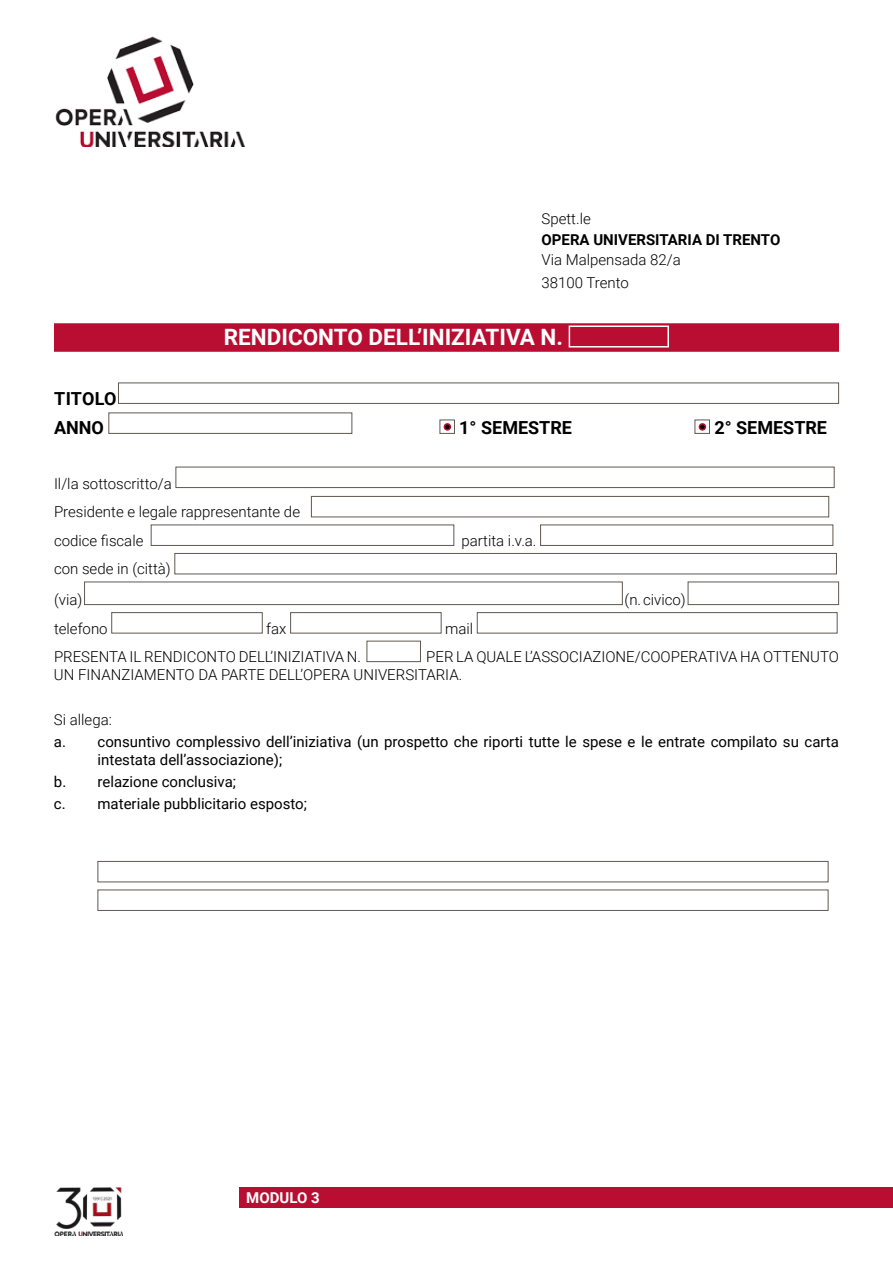
<style>
.page{position:relative;width:893px;height:1263px;background:#fff}
.page>*{position:absolute;margin:0;border:0;box-sizing:border-box;transform-origin:0 0}
.t1{font:700 22.5px "Roboto";color:#fff}
.t2{font:700 18px/29.1px "Roboto";color:#000}
.t3{font:300 15px/28.5px "Roboto";color:#000}
.t4{font:15px/18px "Roboto";color:#000}
.t5{font:700 15px "Roboto";color:#000}
.t6{font:700 15px "Roboto";color:#fff}
</style>
<div class="page">
<div style="left:240px;top:1187px;width:653px;height:21px;background:#b90e31"></div>
<img style="left:54px;top:1188px;width:69px;height:47px">
<img style="left:55px;top:36px;width:190px;height:111px">
<div style="left:54px;top:323px;width:785px;height:29px;background:#b90e31"></div>
<div style="left:569px;top:325px;width:100px;height:22px;border:2px solid #fff"></div>
<div style="left:118px;top:383px;width:721px;height:21px;border:1px solid #605851"></div>
<div style="left:108px;top:412px;width:244px;height:22px;border:1px solid #605851"></div>
<div style="left:440px;top:420px;width:15px;height:14px;border:1px solid #605851"></div>
<div style="left:444px;top:423px;width:7px;height:8px;border:2px solid #b90e31;border-radius:50%"></div>
<div style="left:694px;top:420px;width:16px;height:14px;border:1px solid #605851"></div>
<div style="left:699px;top:423px;width:7px;height:8px;border:2px solid #b90e31;border-radius:50%"></div>
<div style="left:176px;top:467px;width:659px;height:21px;border:1px solid #605851"></div>
<div style="left:311px;top:496px;width:518px;height:21px;border:1px solid #605851"></div>
<div style="left:151px;top:524px;width:303px;height:22px;border:1px solid #605851"></div>
<div style="left:540px;top:524px;width:293px;height:22px;border:1px solid #605851"></div>
<div style="left:174px;top:553px;width:663px;height:21px;border:1px solid #605851"></div>
<div style="left:84px;top:582px;width:539px;height:23px;border:1px solid #605851"></div>
<div style="left:688px;top:582px;width:151px;height:23px;border:1px solid #605851"></div>
<div style="left:111px;top:612px;width:152px;height:21px;border:1px solid #605851"></div>
<div style="left:290px;top:612px;width:151px;height:21px;border:1px solid #605851"></div>
<div style="left:477px;top:612px;width:360px;height:21px;border:1px solid #605851"></div>
<div style="left:367px;top:641px;width:54px;height:21px;border:1px solid #605851"></div>
<div style="left:98px;top:861px;width:730px;height:21px;border:1px solid #605851"></div>
<div style="left:98px;top:889px;width:730px;height:22px;border:1px solid #605851"></div>
<p class="t3" style="left:542px;top:204px;width:51px">Spett.le</p>
<p class="t5" style="left:542px;top:229px;width:240px">OPERA UNIVERSITARIA DI TRENTO</p>
<p class="t3" style="left:542px;top:248px;width:141px;line-height:22.2px">Via Malpensada 82/a<br>38100 Trento</p>
<p class="t2" style="left:54px;top:383px;width:64px">TITOLO<br>ANNO</p>
<h1 class="t1" style="left:224px;top:322px;width:341px">RENDICONTO DELL’INIZIATIVA N.</h1>
<p class="t2" style="left:459px;top:412px;width:114px">1° SEMESTRE</p>
<p class="t2" style="left:714px;top:412px;width:114px">2° SEMESTRE</p>
<p class="t3" style="left:54px;top:469px;width:248px">Il/la sottoscritto/a<br>Presidente e legale rappresentante de codice fiscale</p>
<p class="t3" style="left:54px;top:553px;width:118px;line-height:30.6px">con sede in (città) (via)</p>
<p class="t3" style="left:461px;top:526px;width:77px">partita i.v.a.</p>
<p class="t3" style="left:625px;top:585px;width:63px">(n. civico)</p>
<p class="t3" style="left:54px;top:613px;width:55px">telefono</p>
<p class="t3" style="left:266px;top:613px;width:22px">fax</p>
<p class="t3" style="left:445px;top:613px;width:30px">mail</p>
<p class="t3" style="left:54px;top:642px;width:309px">PRESENTA IL RENDICONTO DELL’INIZIATIVA N.</p>
<p class="t3" style="left:54px;top:647px;width:786px;line-height:18px;text-indent:372px">PER LA QUALE L’ASSOCIAZIONE/COOPERATIVA HA OTTENUTO<br>UN FINANZIAMENTO DA PARTE DELL’OPERA UNIVERSITARIA.</p>
<p class="t3" style="left:54px;top:704px;width:59px">Si allega:</p>
<p class="t4" style="left:97px;top:732px;width:743px;text-indent:-44px">a. consuntivo complessivo dell’iniziativa (un prospetto che riporti tutte le spese e le entrate compilato su carta intestata dell’associazione);</p>
<p class="t4" style="left:54px;top:770px;width:255px;line-height:22.2px">b. relazione conclusiva;<br>c. materiale pubblicitario esposto;</p>
<p class="t6" style="left:246px;top:1187px;width:75px">MODULO 3</p>
</div>
